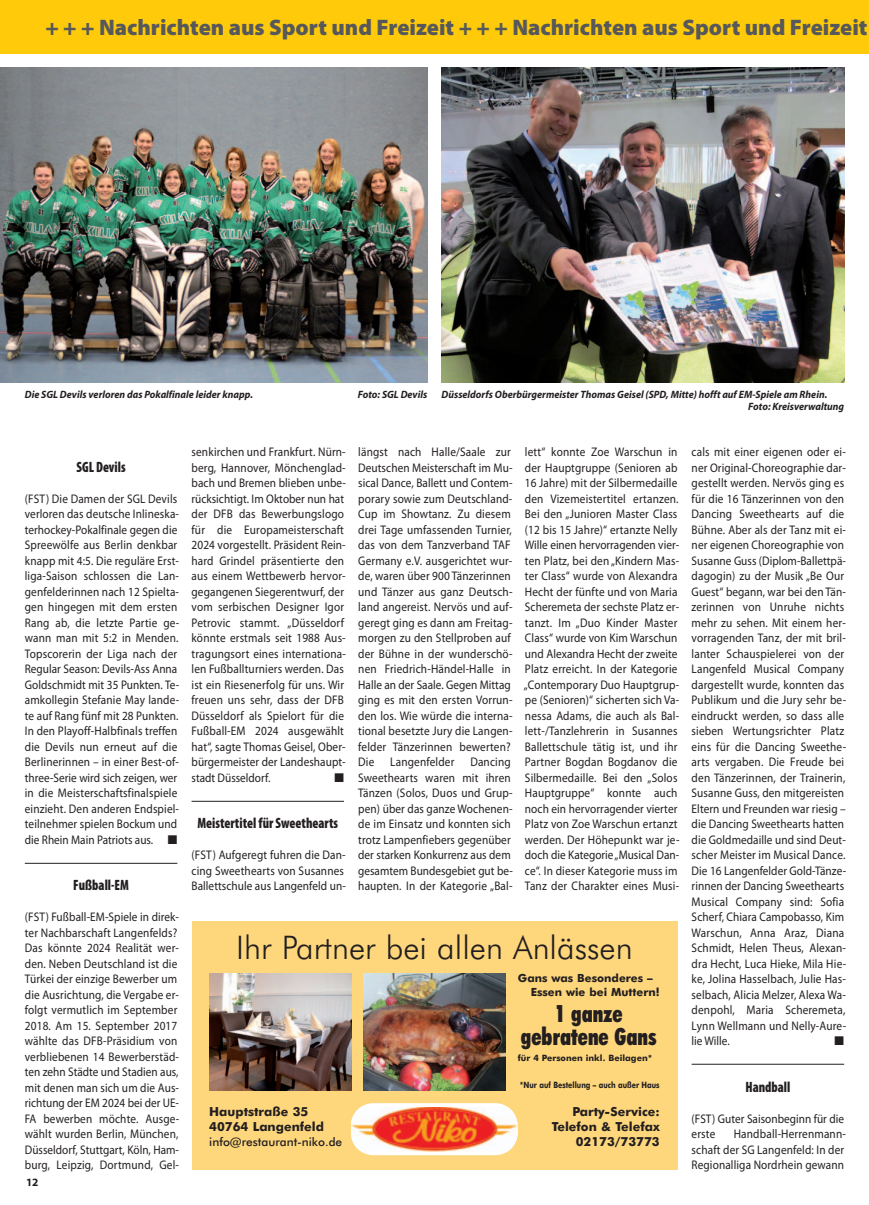
<style>
.page{position:relative;width:869px;height:1205px;background:#fff}
.page>*{position:absolute;margin:0;border:0;box-sizing:border-box;transform-origin:0 0}
.t1{font:300 32.5px "Futura BT";color:#231f20}
.t2{font:900 condensed 23.75px/22.5px "Futura BT";color:#231f20;text-align:center;scale:.9 1}
.t3{font:900 22.5px "Myriad Pro";color:#57585a}
.t4{font:900 condensed 15px "Myriad Pro";color:#231f20;scale:.9 1}
.t5{font:12.5px/15.5px "Myriad Pro";letter-spacing:.015em;color:#231f20;scale:.9 1}
.t6{font:700 12.5px "Futura BT";color:#231f20}
.t7{font:12.5px "Zapf Dingbats ITC";color:#231f20}
.t8{font:500 11.88px "Futura BT";color:#231f20}
.t9{font:700 11.25px/13.8px "Futura BT";color:#231f20}
.t10{font:700 11.25px "Myriad Pro";color:#231f20}
.t11{font:italic 700 10.62px/12.5px "Myriad Pro";color:#231f20;scale:.95 1}
.t12{font:700 8.75px "Futura BT";color:#231f20;scale:.8 1}
.t13{font:700 8.75px "Futura BT";color:#231f20}
.s1{font-weight:600;font-size:7.5px;color:#fff}
</style>
<div class="page">
<div style="left:0;top:0;width:868px;height:53px;background:#feca0a"></div>
<hr style="left:25px;top:863px;width:152px;height:1px;background:#231f20">
<hr style="left:191px;top:801px;width:153px;height:1px;background:#231f20">
<hr style="left:691px;top:1064px;width:152px;height:1px;background:#231f20">
<img style="left:441px;top:67px;width:402px;height:316px">
<img style="left:0;top:67px;width:427px;height:316px">
<div style="left:191px;top:921px;width:486px;height:248px;background:#fed77d"></div>
<img style="left:363px;top:974px;width:142px;height:117px">
<img style="left:209px;top:974px;width:142px;height:117px">
<div style="left:351px;top:1103px;width:166px;height:52px;background:#fff;border-radius:22px"></div>
<img style="left:351px;top:1107px;width:166px;height:44px">
<h3 class="t3" style="left:45px;top:19px;width:823px">+ + + Nachrichten aus Sport und Freizeit + + + Nachrichten aus Sport und Freizeit</h3>
<p class="t11" style="left:25px;top:389px;width:242px">Die SGL Devils verloren das Pokalfinale leider knapp.</p>
<p class="t11" style="left:357px;top:389px;width:75px">Foto: SGL Devils</p>
<p class="t11" style="left:748px;top:389px;width:102px;text-indent:-306px">Düsseldorfs Oberbürgermeister Thomas Geisel (SPD, Mitte) hofft auf EM-Spiele am Rhein.<br>Foto: Kreisverwaltung</p>
<p class="t4" style="left:76px;top:461px;width:56px">SGL Devils</p>
<p class="t5" style="left:25px;top:492px;width:173px">(FST) Die Damen der SGL Devils verloren das deutsche Inlineska - terhockey-Pokalfinale gegen die<br>Spreewölfe aus Berlin denkbar knapp mit 4:5. Die reguläre Erst&shy;liga-Saison schlossen die Lan&shy;genfelderinnen nach 12 Spielta&shy;gen hingegen mit dem ersten<br>Rang ab, die letzte Partie ge&shy;wann man mit 5:2 in Menden.<br>Topscorerin der Liga nach der<br>Regular Season: Devils-Ass Anna<br>Goldschmidt mit 35 Punkten. Te&shy;amkollegin Stefanie May lande&shy;te auf Rang fünf mit 28 Punkten.<br>In den Playoff-Halbfinals treffen die Devils nun erneut auf die<br>Berlinerinnen – in einer Best-of&shy;three-Serie wird sich zeigen, wer in die Meisterschaftsfinalspiele einzieht. Den anderen Endspiel&shy;teilnehmer spielen Bockum und die Rhein Main Patriots aus. ■</p>
<p class="t4" style="left:73px;top:880px;width:63px">Fußball-EM</p>
<p class="t5" style="left:25px;top:910px;width:173px">(FST) Fußball-EM-Spiele in direk&shy;ter Nachbarschaft Langenfelds?<br>Das könnte 2024 Realität wer&shy;den. Neben Deutschland ist die<br>Türkei der einzige Bewerber um die Ausrichtung, die Vergabe er&shy;folgt vermutlich im September<br>2018. Am 15. September 2017 wählte das DFB-Präsidium von verbliebenen 14 Bewerberstäd&shy;ten zehn Städte und Stadien aus, mit denen man sich um die Aus&shy;richtung der EM 2024 bei der UE-<br>FA bewerben möchte. Ausge&shy;wählt wurden Berlin, München,<br>Düsseldorf, Stuttgart, Köln, Ham&shy;burg, Leipzig, Dortmund, Gel-</p>
<p class="t10" style="left:26px;top:1178px;width:18px">12<span class="s1">··</span></p>
<p class="t5" style="left:191px;top:445px;width:173px">senkirchen und Frankfurt. Nürn&shy;berg, Hannover, Mönchenglad&shy;bach und Bremen blieben unbe&shy;rücksichtigt. Im Oktober nun hat der DFB das Bewerbungslogo für die Europameisterschaft<br>2024 vorgestellt. Präsident Rein&shy;hard Grindel präsentierte den aus einem Wettbewerb hervor&shy;gegangenen Siegerentwurf, der vom serbischen Designer Igor<br>Petrovic stammt. „Düsseldorf könnte erstmals seit 1988 Aus&shy;tragungsort eines internationa&shy;len Fußballturniers werden. Das ist ein Riesenerfolg für uns. Wir freuen uns sehr, dass der DFB<br>Düsseldorf als Spielort für die<br>Fußball-EM 2024 ausgewählt hat“, sagte Thomas Geisel, Ober&shy;bürgermeister der Landeshaupt&shy;stadt Düsseldorf.</p>
<p class="t5" style="left:523px;top:445px;width:174px">lett“ konnte Zoe Warschun in der Hauptgruppe (Senioren ab<br>16 Jahre) mit der Silbermedaille den Vizemeistertitel ertanzen.<br>Bei den „Junioren Master Class (12 bis 15 Jahre)“ ertanzte Nelly<br>Wille einen hervorragenden vier&shy;ten Platz, bei den „Kindern Mas&shy;ter Class“ wurde von Alexandra<br>Hecht der fünfte und von Maria<br>Scheremeta der sechste Platz er&shy;tanzt. Im „Duo Kinder Master<br>Class“ wurde von Kim Warschun und Alexandra Hecht der zweite<br>Platz erreicht. In der Kategorie „Contemporary Duo Hauptgrup&shy;pe (Senioren)“ sicherten sich Va&shy;nessa Adams, die auch als Bal&shy;lett-/Tanzlehrerin in Susannes<br>Ballettschule tätig ist, und ihr<br>Partner Bogdan Bogdanov die<br>Silbermedaille. Bei den „Solos<br>Hauptgruppe“ konnte auch noch ein hervorragender vierter<br>Platz von Zoe Warschun ertanzt werden. Der Höhepunkt war je&shy;doch die Kategorie „Musical Dan&shy;ce“. In dieser Kategorie muss im<br>Tanz der Charakter eines Musi-</p>
<p class="t5" style="left:691px;top:445px;width:173px">cals mit einer eigenen oder ei&shy;ner Original-Choreographie dar&shy;gestellt werden. Nervös ging es für die 16 Tänzerinnen von den<br>Dancing Sweethearts auf die<br>Bühne. Aber als der Tanz mit ei&shy;ner eigenen Choreographie von<br>Susanne Guss (Diplom-Ballettpä&shy;dagogin) zu der Musik „Be Our<br>Guest“ begann, war bei den Tän&shy;zerinnen von Unruhe nichts mehr zu sehen. Mit einem her&shy;vorragenden Tanz, der mit bril&shy;lanter Schauspielerei von der<br>Langenfeld Musical Company dargestellt wurde, konnten das<br>Publikum und die Jury sehr be&shy;eindruckt werden, so dass alle sieben Wertungsrichter Platz eins für die Dancing Sweethe&shy;arts vergaben. Die Freude bei den Tänzerinnen, der Trainerin,<br>Susanne Guss, den mitgereisten<br>Eltern und Freunden war riesig – die Dancing Sweethearts hatten die Goldmedaille und sind Deut&shy;scher Meister im Musical Dance.<br>Die 16 Langenfelder Gold-Tänze&shy;rinnen der Dancing Sweethearts<br>Musical Company sind: Sofia<br>Scherf, Chiara Campobasso, Kim<br>Warschun, Anna Araz, Diana<br>Schmidt, Helen Theus, Alexan&shy;dra Hecht, Luca Hieke, Mila Hie&shy;ke, Jolina Hasselbach, Julie Has&shy;selbach, Alicia Melzer, Alexa Wa&shy;denpohl, Maria Scheremeta,<br>Lynn Wellmann und Nelly-Aure&shy;lie Wille.</p>
<p class="t5" style="left:358px;top:445px;width:173px">längst nach Halle/Saale zur<br>Deutschen Meisterschaft im Mu&shy;sical Dance, Ballett und Contem&shy;porary sowie zum Deutschland-<br>Cup im Showtanz. Zu diesem drei Tage umfassenden Turnier, das von dem Tanzverband TAF<br>Germany e.V. ausgerichtet wur&shy;de, waren über 900 Tänzerinnen und Tänzer aus ganz Deutsch&shy;land angereist. Nervös und auf&shy;geregt ging es dann am Freitag&shy;morgen zu den Stellproben auf der Bühne in der wunderschö&shy;nen Friedrich-Händel-Halle in<br>Halle an der Saale. Gegen Mittag ging es mit den ersten Vorrun&shy;den los. Wie würde die interna&shy;tional besetzte Jury die Langen&shy;felder Tänzerinnen bewerten?<br>Die</p>
<p class="t5" style="left:390px;top:755px;width:73px">Langenfelder</p>
<p class="t5" style="left:358px;top:755px;width:173px;text-indent:112px">Dancing<br>Sweet hearts waren mit ihren<br>Tänzen (Solos, Duos und Grup&shy;pen) über das ganze Wochenen&shy;de im Einsatz und konnten sich trotz Lampenfiebers gegenüber der starken Konkurrenz aus dem gesamtem Bundesgebiet gut be&shy;haupten. In der Kategorie „Bal-</p>
<p class="t7" style="left:334px;top:773px;width:11px">■</p>
<p class="t4" style="left:197px;top:818px;width:158px">Meistertitel für Sweethearts</p>
<p class="t5" style="left:191px;top:848px;width:173px">(FST) Aufgeregt fuhren die Dan&shy;cing Sweethearts von Susannes<br>Ballettschule aus Langenfeld un-</p>
<h1 class="t1" style="left:236px;top:934px;width:398px">Ihr Partner bei allen Anlässen</h1>
<p class="t9" style="left:530px;top:972px;width:130px;text-indent:-13px">Gans was Besonderes –<br>Essen wie bei Muttern!</p>
<h2 class="t2" style="left:520px;top:1003px;width:152px">1 ganze gebratene Gans</h2>
<p class="t13" style="left:517px;top:1054px;width:136px">für 4 Personen inkl. Beilagen*</p>
<p class="t12" style="left:519px;top:1081px;width:176px">*Nur auf Bestellung – auch außer Haus</p>
<p class="t7" style="left:834px;top:1036px;width:11px">■</p>
<p class="t4" style="left:745px;top:1081px;width:51px">Handball</p>
<p class="t5" style="left:691px;top:1112px;width:171px">(FST) Guter Saisonbeginn für die erste</p>
<p class="t6" style="left:209px;top:1105px;width:100px">Hauptstraße 35</p>
<p class="t6" style="left:572px;top:1105px;width:89px">Party-Service:</p>
<p class="t6" style="left:209px;top:1120px;width:116px">40764 Langenfeld</p>
<p class="t6" style="left:551px;top:1120px;width:109px">Telefon &amp; Telefax</p>
<p class="t8" style="left:209px;top:1135px;width:134px">info@restaurant-niko.de</p>
<p class="t6" style="left:575px;top:1135px;width:85px">02173/73773</p>
<p class="t5" style="left:691px;top:1127px;width:173px;text-indent:42px">Handball-Herrenmann&shy;schaft der SG Langenfeld: In der<br>Regionalliga Nordrhein gewann</p>
</div>
